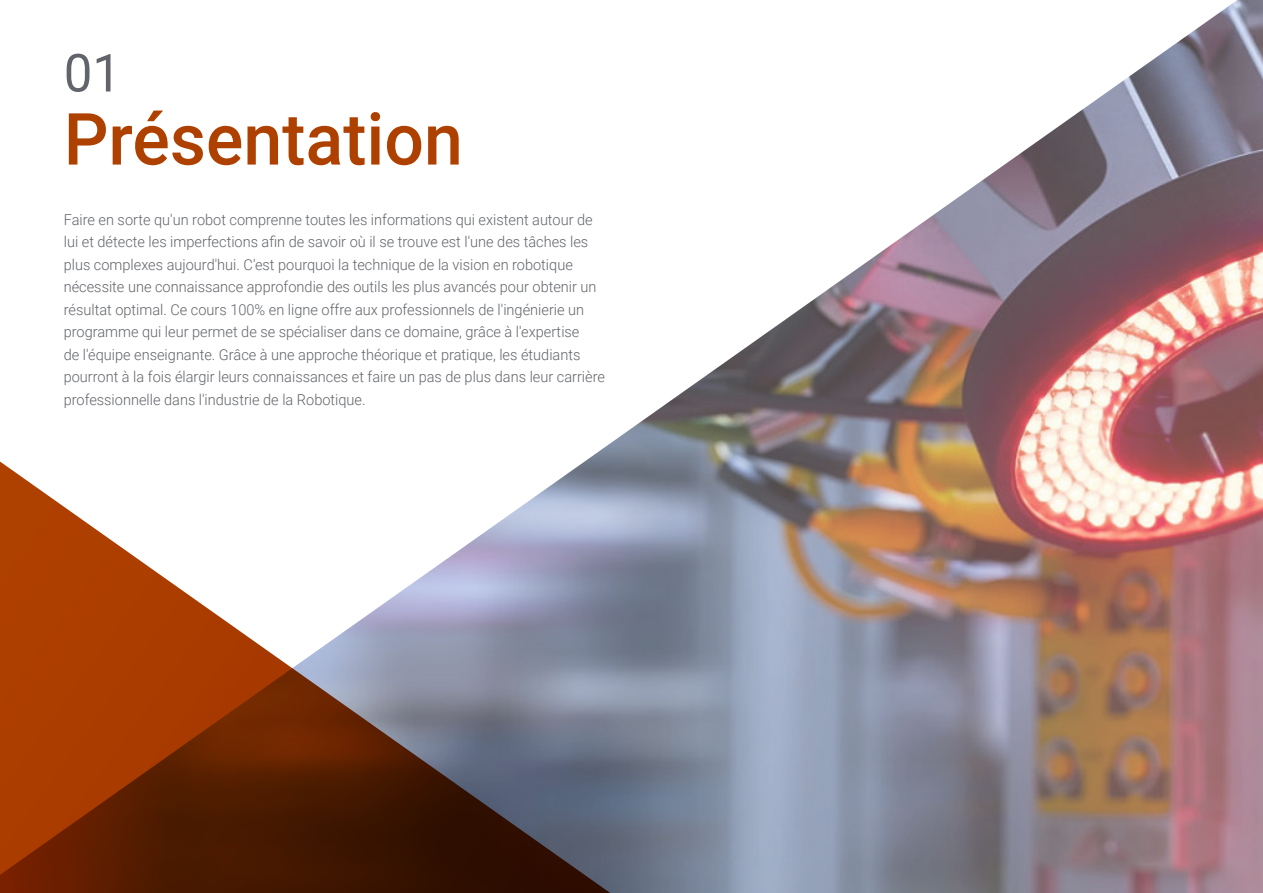
<style>
.page{position:relative;width:1263px;height:893px;background:#fff}
.page>*{position:absolute;margin:0;border:0;box-sizing:border-box;transform-origin:0 0}
.t1{font:500 72px "Roboto";color:#ae4000}
.t2{font:52.5px "Roboto";color:#61646a}
.t3{font:300 15px/22.5px "Roboto";color:#61646a}
</style>
<div class="page">
<img style="left:607px;top:0;width:656px;height:893px">
<svg style="left:0;top:446px;width:640px;height:447px"></svg>
<h2 class="t2" style="left:64px;top:36px;width:59px">01</h2>
<h1 class="t1" style="left:64px;top:89px;width:401px">Présentation</h1>
<p class="t3" style="left:64px;top:208px;width:543px">Faire en sorte qu'un robot comprenne toutes les informations qui existent autour de lui et détecte les imperfections afin de savoir où il se trouve est l'une des tâches les plus complexes aujourd'hui. C'est pourquoi la technique de la vision en robotique nécessite une connaissance approfondie des outils les plus avancés pour obtenir un résultat optimal. Ce cours 100% en ligne offre aux professionnels de l'ingénierie un programme qui leur permet de se spécialiser dans ce domaine, grâce à l'expertise<br>de l'équipe enseignante. Grâce à une approche théorique et pratique, les étudiants pourront à la fois élargir leurs connaissances et faire un pas de plus dans leur carrière professionnelle dans l'industrie de la Robotique.</p>
</div>
